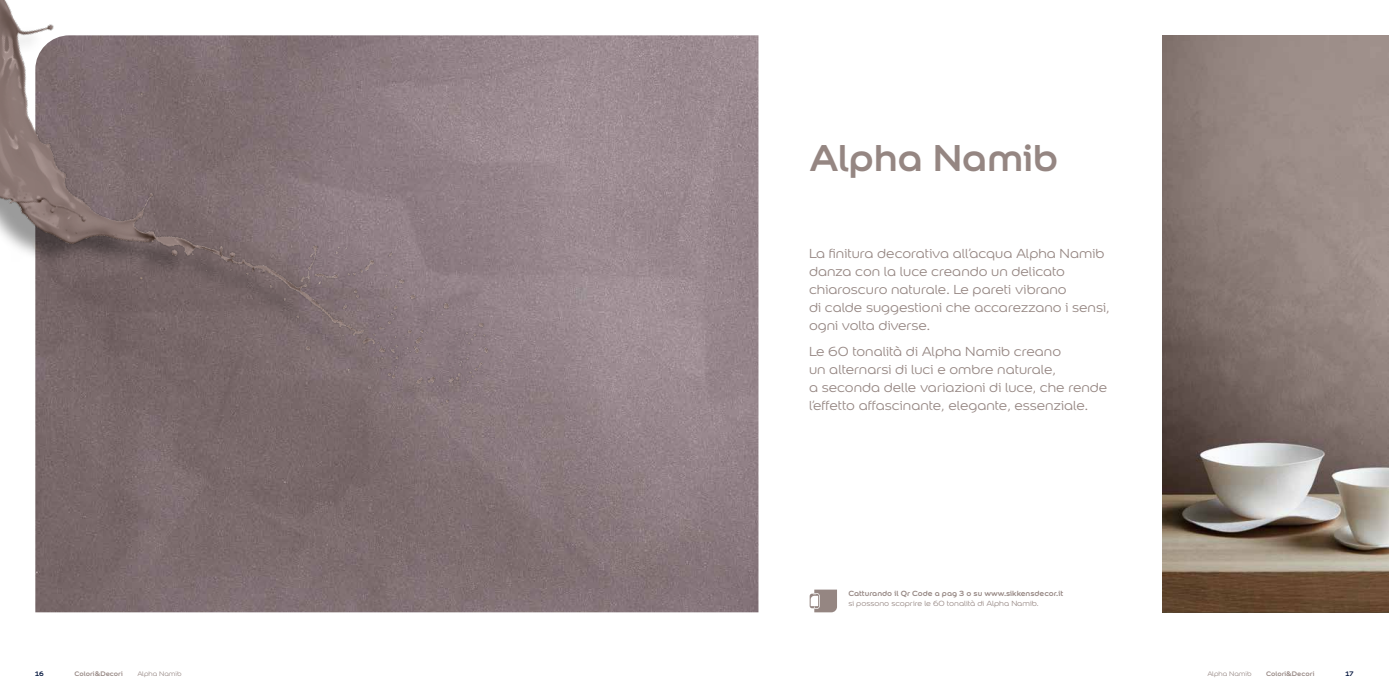
<style>
.page{position:relative;width:1389px;height:695px;background:#fff}
.page>*{position:absolute;margin:0;border:0;box-sizing:border-box;transform-origin:0 0}
.t1{font:700 40px "Colour Sans";letter-spacing:-.01em;color:#958682}
.t2{font:14px/18px "Colour Sans";color:#958682}
.t3{font:700 8px "Colour Sans";color:#958682}
.t4{font:8px "Colour Sans";color:#958682}
.t5{font:700 7px "Colour Sans";color:#958682}
.t6{font:7px "Colour Sans";color:#958682}
.t7{font:700 7px "Colour Sans";color:#00133c}
</style>
<div class="page">
<img style="left:1163px;top:35px;width:226px;height:577px">
<img style="left:35px;top:35px;width:723px;height:577px">
<img style="left:0;top:0;width:538px;height:589px">
<svg style="left:809px;top:589px;width:28px;height:23px"></svg>
<h1 class="t1" style="left:809px;top:125px;width:251px">Alpha Namib</h1>
<p class="t2" style="left:809px;top:243px;width:302px">La finitura decorativa all’acqua Alpha Namib danza con la luce creando un delicato chiaroscuro naturale. Le pareti vibrano<br>di calde suggestioni che accarezzano i sensi, ogni volta diverse.</p>
<p class="t2" style="left:809px;top:342px;width:300px">Le 60 tonalità di Alpha Namib creano<br>un alternarsi di luci e ombre naturale,<br>a seconda delle variazioni di luce, che rende l’effetto affascinante, elegante, essenziale.</p>
<p class="t3" style="left:848px;top:586px;width:216px">Catturando il Qr Code a pag 3 o su www.sikkensdecor.it</p>
<p class="t4" style="left:848px;top:597px;width:192px">si possono scoprire le 60 tonalità di Alpha Namib.</p>
<p class="t5" style="left:75px;top:668px;width:50px">Colori&amp;Decori</p>
<p class="t6" style="left:137px;top:669px;width:46px">Alpha Namib</p>
<p class="t6" style="left:1207px;top:669px;width:46px">Alpha Namib</p>
<p class="t5" style="left:1266px;top:668px;width:50px">Colori&amp;Decori</p>
<p class="t7" style="left:35px;top:668px;width:10px">16</p>
<p class="t7" style="left:1346px;top:668px;width:10px">17</p>
</div>
